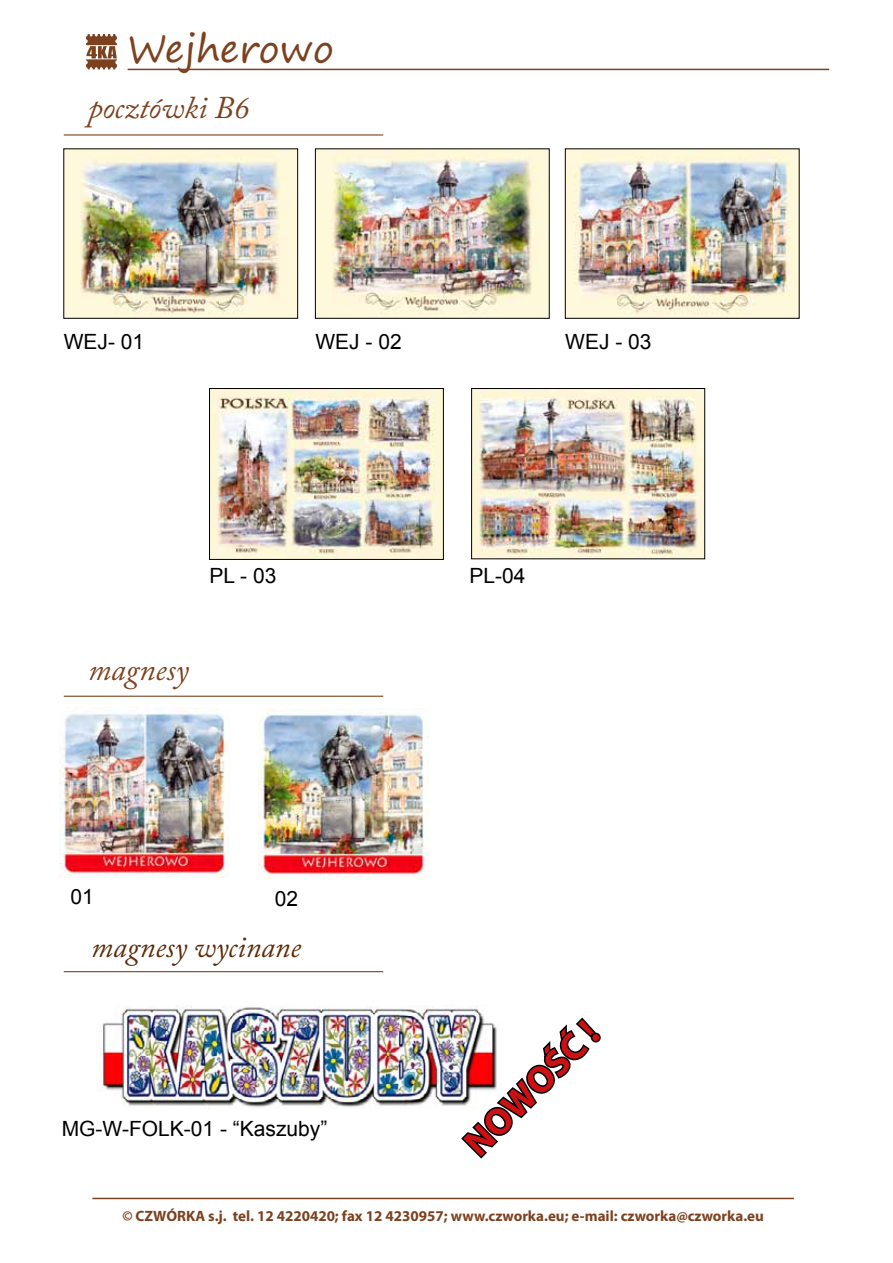
<style>
.page{position:relative;width:893px;height:1263px;background:#fff}
.page>*{position:absolute;margin:0;border:0;box-sizing:border-box;transform-origin:0 0}
.t1{font:37.5px "Segoe Print";color:#7c421f}
.t2{font:700 37.5px "Myriad Pro";color:#cd1013}
.t3{font:italic 31.5px "Adobe Caslon Pro";color:#7c421f}
.t4{font:italic 30px "Adobe Caslon Pro";color:#5c2b07}
.t5{font:21px "Arial";color:#000}
.t6{font:700 15px "Myriad Pro";color:#7c421f}
</style>
<div class="page">
<svg style="left:86px;top:34px;width:31px;height:35px"></svg>
<hr style="left:128px;top:69px;width:701px;height:1px;background:#7c421f">
<hr style="left:92px;top:1198px;width:702px;height:1px;background:#7c421f">
<img style="left:60px;top:708px;width:170px;height:169px">
<img style="left:258px;top:709px;width:170px;height:169px">
<hr style="left:64px;top:696px;width:319px;height:1px;background:#7c421f">
<hr style="left:64px;top:971px;width:319px;height:1px;background:#7c421f">
<hr style="left:64px;top:134px;width:319px;height:2px;background:#7c421f">
<img style="left:65px;top:150px;width:231px;height:167px">
<div style="left:63px;top:148px;width:235px;height:171px;border:1px solid #000"></div>
<img style="left:317px;top:150px;width:231px;height:167px">
<div style="left:315px;top:148px;width:235px;height:171px;border:1px solid #000"></div>
<img style="left:567px;top:150px;width:230px;height:167px">
<div style="left:565px;top:148px;width:234px;height:171px;border:1px solid #000"></div>
<img style="left:97px;top:1005px;width:385px;height:104px">
<svg style="left:459px;top:1015px;width:142px;height:144px"></svg>
<img style="left:473px;top:390px;width:230px;height:167px">
<div style="left:471px;top:388px;width:234px;height:171px;border:1px solid #000"></div>
<img style="left:211px;top:390px;width:231px;height:168px">
<div style="left:209px;top:388px;width:235px;height:172px;border:1px solid #000"></div>
<h1 class="t1" style="left:128px;top:15px;width:208px">Wejherowo</h1>
<h2 class="t3" style="left:88px;top:89px;width:163px">pocztówki B6</h2>
<h3 class="t5" style="left:64px;top:327px;width:82px">WEJ- 01</h3>
<h3 class="t5" style="left:315px;top:327px;width:88px">WEJ - 02</h3>
<h3 class="t5" style="left:565px;top:327px;width:88px">WEJ - 03</h3>
<h3 class="t5" style="left:210px;top:562px;width:68px">PL - 03</h3>
<h3 class="t5" style="left:469px;top:562px;width:58px">PL-04</h3>
<h2 class="t3" style="left:88px;top:650px;width:102px">magnesy</h2>
<h3 class="t5" style="left:70px;top:883px;width:25px">01</h3>
<h3 class="t5" style="left:275px;top:884px;width:25px">02</h3>
<h3 class="t4" style="left:91px;top:929px;width:211px">magnesy wycinane</h3>
<h3 class="t5" style="left:62px;top:1115px;width:267px">MG-W-FOLK-01 - “Kaszuby”</h3>
<h1 class="t2" style="left:453px;top:1132px;width:174px;rotate:-45deg">NOWOŚĆ !</h1>
<p class="t6" style="left:122px;top:1206px;width:643px">© CZWÓRKA s.j. tel. 12 4220420; fax 12 4230957; www.czworka.eu; e-mail: czworka@czworka.eu</p>
</div>
